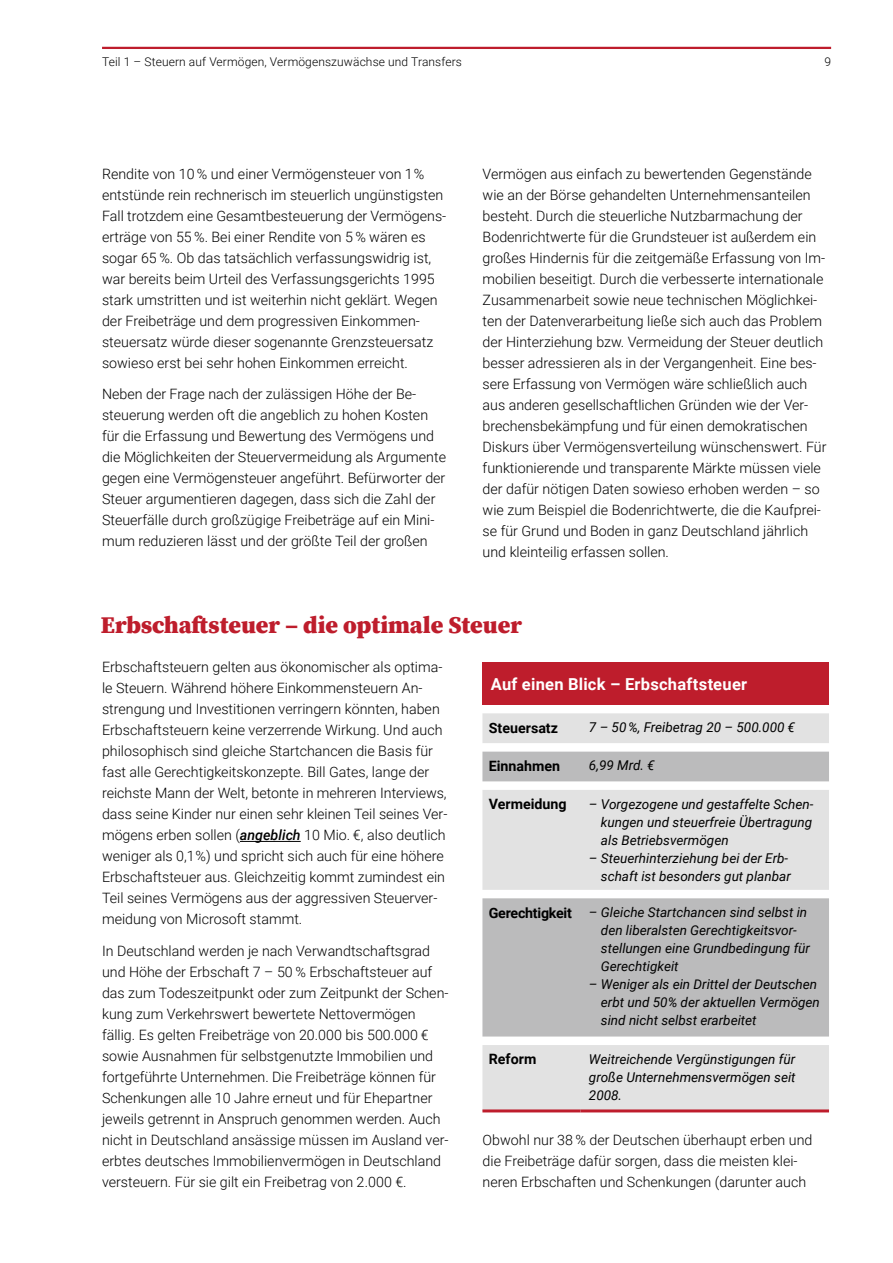
<style>
.page{position:relative;width:893px;height:1263px;background:#fff}
.page>*{position:absolute;margin:0;border:0;box-sizing:border-box;transform-origin:0 0}
.t1{font:900 24px "Source Serif Pro";color:#be1d2c}
.t2{font:700 16.5px "Roboto";letter-spacing:.015em;color:#fff}
.t3{font:300 14.25px/21px "Roboto";color:#000}
.t4{font:700 14.25px "Roboto";color:#000}
.t5{font:italic 13.5px/18px "Roboto";color:#000;text-align:justify}
.t6{font:300 12px "Roboto";letter-spacing:.01em;color:#000}
.s1{font-weight:500;font-style:italic}
.s2{font-weight:700;font-style:normal;font-size:14.25px}
</style>
<div class="page">
<hr style="left:102px;top:47px;width:729px;height:2px;background:#be1d2c">
<hr style="left:240px;top:841px;width:61px;height:1px;background:#000">
<div style="left:482px;top:662px;width:347px;height:43px;background:#be1d2c"></div>
<svg style="left:482px;top:713px;width:347px;height:396px;background:#e6e6e6"></svg>
<svg style="left:482px;top:752px;width:347px;height:284px;background:#cccccd"></svg>
<hr style="left:482px;top:1109px;width:98px;height:3px;background:#be1d2c">
<hr style="left:580px;top:1109px;width:249px;height:3px;background:#be1d2c">
<p class="t6" style="left:102px;top:54px;width:361px">Teil 1 – Steuern auf Vermögen, Vermögenszuwächse und Transfers</p>
<p class="t6" style="left:824px;top:54px;width:8px">9</p>
<p class="t3" style="left:102px;top:163px;width:346px">Rendite von 10 % und einer Vermögensteuer von 1 % entstünde rein rechnerisch im steuerlich ungünstigsten Fall trotzdem eine Gesamtbesteuerung der Vermögens&shy;erträge von 55 %. Bei einer Rendite von 5 % wären es sogar 65 %. Ob das tatsächlich verfassungswidrig ist, war bereits beim Urteil des Verfassungsgerichts 1995 stark umstritten und ist weiterhin nicht geklärt. Wegen der Freibeträge und dem progressiven Einkommen&shy;steuersatz würde dieser sogenannte Grenzsteuersatz sowieso erst bei sehr hohen Einkommen erreicht.</p>
<p class="t3" style="left:102px;top:383px;width:345px">Neben der Frage nach der zulässigen Höhe der Be&shy;steuerung werden oft die angeblich zu hohen Kosten für die Erfassung und Bewertung des Vermögens und die Möglichkeiten der Steuervermeidung als Argumente gegen eine Vermögensteuer angeführt. Befürworter der Steuer argumentieren dagegen, dass sich die Zahl der Steuerfälle durch großzügige Freibeträge auf ein Mini&shy;mum reduzieren lässt und der größte Teil der großen</p>
<p class="t3" style="left:483px;top:163px;width:345px">Vermögen aus einfach zu bewertenden Gegenstände wie an der Börse gehandelten Unternehmensanteilen besteht. Durch die steuerliche Nutzbarmachung der Bodenrichtwerte für die Grundsteuer ist außerdem ein großes Hindernis für die zeitgemäße Erfassung von Im&shy;mobilien beseitigt. Durch die verbesserte internationale Zusammenarbeit sowie neue technischen Möglichkei&shy;ten der Datenverarbeitung ließe sich auch das Problem der Hinterziehung bzw. Vermeidung der Steuer deutlich besser adressieren als in der Vergangenheit. Eine bes&shy;sere Erfassung von Vermögen wäre schließlich auch aus anderen gesellschaftlichen Gründen wie der Ver&shy;brechensbekämpfung und für einen demokratischen Diskurs über Vermögensverteilung wünschenswert. Für funktionierende und transparente Märkte müssen viele der dafür nötigen Daten sowieso erhoben werden – so wie zum Beispiel die Bodenrichtwerte, die die Kaufprei&shy;se für Grund und Boden in ganz Deutschland jährlich und kleinteilig erfassen sollen.</p>
<h1 class="t1" style="left:101px;top:608px;width:422px">Erbschaftsteuer – die optimale Steuer</h1>
<p class="t3" style="left:102px;top:656px;width:347px">Erbschaftsteuern gelten aus ökonomischer als optima&shy;le Steuern. Während höhere Einkommensteuern An&shy;strengung und Investitionen verringern könnten, haben Erbschaftsteuern keine verzerrende Wirkung. Und auch philosophisch sind gleiche Startchancen die Basis für fast alle Gerechtigkeitskonzepte. Bill Gates, lange der reichste Mann der Welt, betonte in mehreren Interviews, dass seine Kinder nur einen sehr kleinen Teil seines Ver&shy;mögens erben sollen (<span class="s1">angeblich</span> 10 Mio. €, also deutlich weniger als 0,1 %) und spricht sich auch für eine höhere Erbschaftsteuer aus. Gleichzeitig kommt zumindest ein Teil seines Vermögens aus der aggressiven Steuerver&shy;meidung von Microsoft stammt.</p>
<p class="t3" style="left:102px;top:940px;width:348px">In Deutschland werden je nach Verwandtschaftsgrad und Höhe der Erbschaft 7 – 50 % Erbschaftsteuer auf das zum Todeszeitpunkt oder zum Zeitpunkt der Schen&shy;kung zum Verkehrswert bewertete Nettovermögen fällig. Es gelten Freibeträge von 20.000 bis 500.000 € sowie Ausnahmen für selbstgenutzte Immobilien und fortgeführte Unternehmen. Die Freibeträge können für Schenkungen alle 10 Jahre erneut und für Ehepartner jeweils getrennt in Anspruch genommen werden. Auch nicht in Deutschland ansässige müssen im Ausland ver&shy;erbtes deutsches Immobilienvermögen in Deutschland versteuern. Für sie gilt ein Freibetrag von 2.000 €.</p>
<p class="t2" style="left:491px;top:672px;width:258px">Auf einen Blick – Erbschaftsteuer</p>
<p class="t4" style="left:489px;top:717px;width:71px">Steuersatz</p>
<p class="t5" style="left:589px;top:718px;width:207px">7 – 50%, Freibetrag 20 – 500.000 €</p>
<p class="t4" style="left:489px;top:756px;width:73px">Einnahmen</p>
<p class="t5" style="left:589px;top:756px;width:67px">6,99 Mrd. €</p>
<p class="t4" style="left:489px;top:794px;width:79px">Vermeidung</p>
<p class="t5" style="left:601px;top:794px;width:214px;text-indent:-12px">– Vorgezogene und gestaffelte Schen&shy;kungen und steuerfreie Übertragung als Betriebsvermögen</p>
<p class="t5" style="left:589px;top:848px;width:203px;text-align:right">– Steuerhinterziehung bei der Erb&shy;schaft ist besonders gut planbar</p>
<p class="t5" style="left:601px;top:903px;width:211px;text-align:left;text-indent:-112px"><span class="s2">Gerechtigkeit</span> – Gleiche Startchancen sind selbst in den liberalsten Gerechtigkeitsvor&shy;stellungen eine Grundbedingung für Gerechtigkeit</p>
<p class="t5" style="left:601px;top:975px;width:220px;text-align:left;text-indent:-12px">– Weniger als ein Drittel der Deutschen erbt und 50% der aktuellen Vermögen sind nicht selbst erarbeitet</p>
<p class="t4" style="left:489px;top:1049px;width:49px">Reform</p>
<p class="t5" style="left:589px;top:1049px;width:208px">Weitreichende Vergünstigungen für große Unternehmensvermögen seit 2008.</p>
<p class="t3" style="left:483px;top:1129px;width:331px">Obwohl nur 38 % der Deutschen überhaupt erben und die Freibeträge dafür sorgen, dass die meisten klei&shy;neren Erbschaften und Schenkungen (darunter auch</p>
</div>
